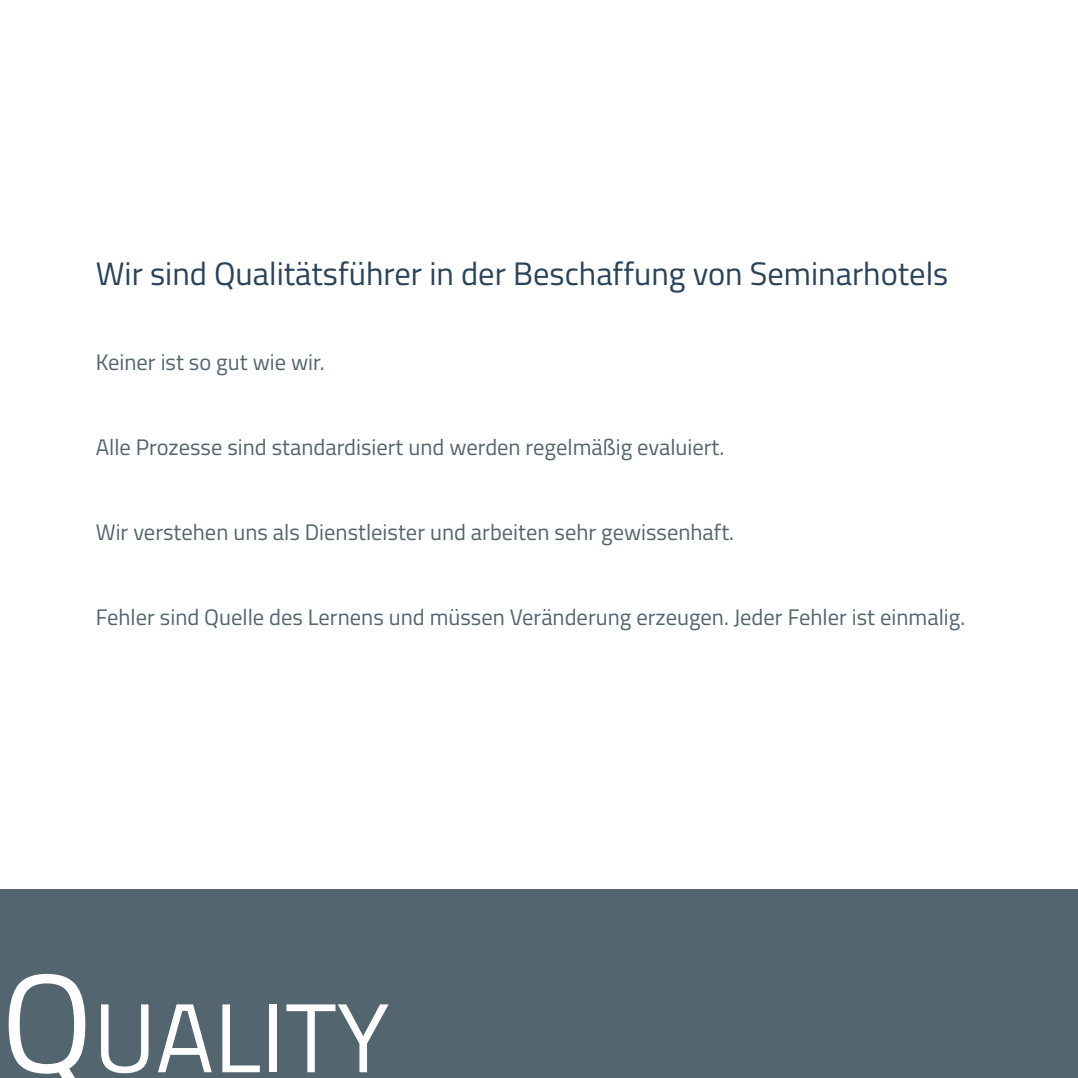
<style>
.page{position:relative;width:1078px;height:1078px;background:#fff}
.page>*{position:absolute;margin:0;border:0;box-sizing:border-box;transform-origin:0 0}
.t1{font:98px "Titillium Web";color:#fff}
.t2{font:32.5px "Titillium Web";color:#29435a}
.t3{font:22.5px "Titillium Web";color:#53656e}
.s1{font-size:140px}
</style>
<div class="page">
<div style="left:0;top:888px;width:1077px;height:189px;background:#53656e"></div>
<h2 class="t2" style="left:96px;top:250px;width:853px">Wir sind Qualitätsführer in der Beschaffung von Seminarhotels</h2>
<p class="t3" style="left:96px;top:346px;width:230px">Keiner ist so gut wie wir.</p>
<p class="t3" style="left:96px;top:431px;width:630px">Alle Prozesse sind standardisiert und werden regelmäßig evaluiert.</p>
<p class="t3" style="left:96px;top:516px;width:639px">Wir verstehen uns als Dienstleister und arbeiten sehr gewissenhaft.</p>
<p class="t3" style="left:96px;top:601px;width:870px">Fehler sind Quelle des Lernens und müssen Veränderung erzeugen. Jeder Fehler ist einmalig.</p>
<h1 class="t1" style="left:1px;top:965px;width:390px"><span class="s1">Q</span>uality</h1>
</div>
